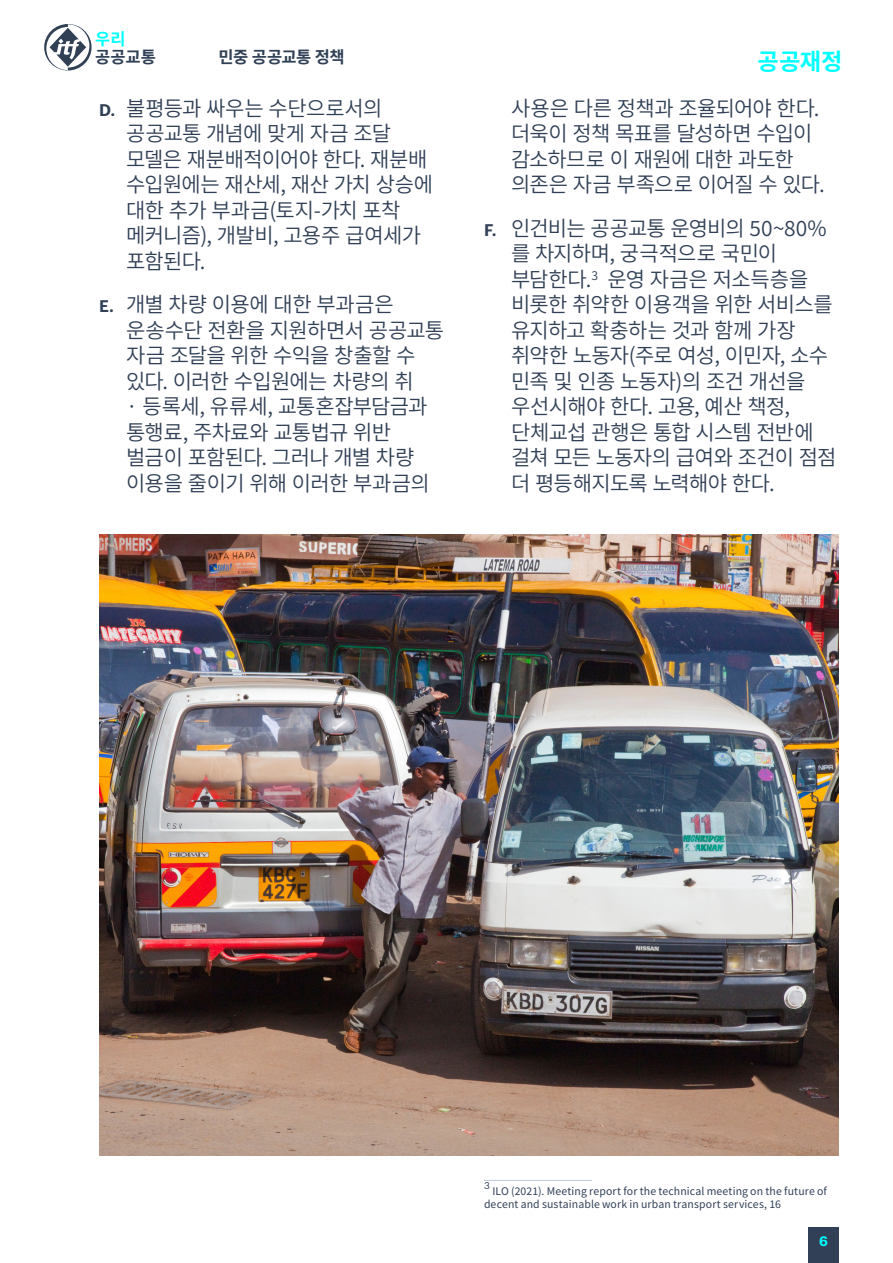
<style>
.page{position:relative;width:893px;height:1263px;background:#fff}
.page>*{position:absolute;margin:0;border:0;box-sizing:border-box;transform-origin:0 0}
.t1{font:700 23.25px "Source Han Sans KR";color:#0ff}
.t2{font:21px/25.5px "Source Han Sans KR";letter-spacing:-.03em;color:#314056}
.t3{font:700 16.5px "Source Han Sans KR";letter-spacing:-.015em;color:#314056}
.t4{font:700 16.5px "Source Han Sans KR";color:#0ff}
.t5{font:600 13.5px "Graphik";color:#0ff}
.t6{font:10.5px/13.5px "Source Han Sans KR";letter-spacing:.01em;color:#314056}
.t7{font:9.6px "Graphik";color:#314056}
.s1{font-family:"Graphik";font-weight:600;font-size:16.5px}
</style>
<div class="page">
<div style="left:808px;top:1227px;width:31px;height:36px;background:#314056"></div>
<svg style="left:44px;top:24px;width:48px;height:46px"></svg>
<hr style="left:484px;top:1180px;width:108px;height:1px;background:#bec9da">
<img style="left:99px;top:534px;width:740px;height:621px">
<p class="t4" style="left:95px;top:29px;width:32px">우리</p>
<p class="t3" style="left:95px;top:47px;width:62px">공공교통</p>
<p class="t2" style="left:126px;top:96px;width:309px;text-indent:-27px"><span class="s1">d.</span> 불평등과 싸우는 수단으로서의 공공교통 개념에 맞게 자금 조달 모델은 재분배적이어야 한다. 재분배 수입원에는 재산세, 재산 가치 상승에 대한 추가 부과금(토지-가치 포착 메커니즘), 개발비, 고용주 급여세가 포함된다.</p>
<p class="t2" style="left:126px;top:292px;width:320px;text-indent:-27px"><span class="s1">e.</span> 개별 차량 이용에 대한 부과금은 운송수단 전환을 지원하면서 공공교통 자금 조달을 위한 수익을 창출할 수 있다. 이러한 수입원에는 차량의 취<br>· 등록세, 유류세, 교통혼잡부담금과 통행료, 주차료와 교통법규 위반 벌금이 포함된다. 그러나 개별 차량 이용을 줄이기 위해 이러한 부과금의</p>
<p class="t3" style="left:218px;top:48px;width:128px">민중 공공교통 정책</p>
<p class="t1" style="left:757px;top:48px;width:87px">공공재정</p>
<p class="t2" style="left:511px;top:96px;width:315px">사용은 다른 정책과 조율되어야 한다. 더욱이 정책 목표를 달성하면 수입이 감소하므로 이 재원에 대한 과도한 의존은 자금 부족으로 이어질 수 있다.</p>
<p class="t2" style="left:511px;top:216px;width:327px;text-indent:-27px"><span class="s1">f.</span> 인건비는 공공교통 운영비의 50~80% 를 차지하며, 궁극적으로 국민이 부담한다.<sup>3</sup> 운영 자금은 저소득층을 비롯한 취약한 이용객을 위한 서비스를 유지하고 확충하는 것과 함께 가장 취약한 노동자(주로 여성, 이민자, 소수 민족 및 인종 노동자)의 조건 개선을 우선시해야 한다. 고용, 예산 책정, 단체교섭 관행은 통합 시스템 전반에 걸쳐 모든 노동자의 급여와 조건이 점점 더 평등해지도록 노력해야 한다.</p>
<p class="t7" style="left:484px;top:1178px;width:7px">3</p>
<p class="t6" style="left:484px;top:1184px;width:344px;text-indent:8px">ILO (2021). Meeting report for the technical meeting on the future of decent and sustainable work in urban transport services, 16</p>
<p class="t5" style="left:819px;top:1230px;width:10px">6</p>
</div>
